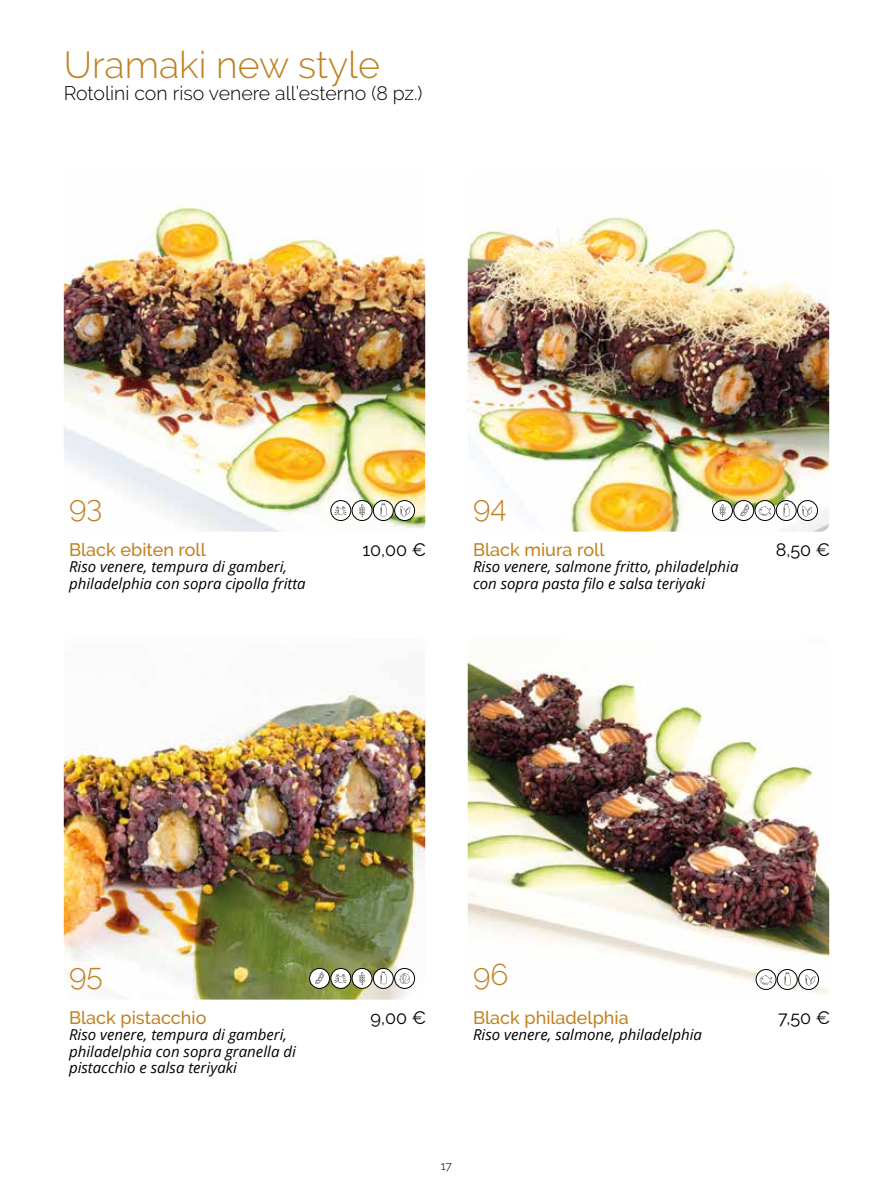
<style>
.page{position:relative;width:893px;height:1191px;background:#fff}
.page>*{position:absolute;margin:0;border:0;box-sizing:border-box;transform-origin:0 0}
.t1{font:300 37.5px "Raleway";color:#c18121}
.t2{font:300 30px "Raleway";color:#c18121}
.t3{font:300 19.5px "Raleway";color:#000}
.t4{font:500 18px "Raleway";color:#c18121}
.t5{font:18px "Raleway";color:#000}
.t6{font:italic 15px/16.5px "Open Sans";color:#000}
.t7{font:300 12px "Raleway";color:#000}
</style>
<div class="page">
<img style="left:64px;top:688px;width:361px;height:311px">
<div style="left:55px;top:961px;width:85px;height:47px;background:#fff;border-radius:9px"></div>
<img style="left:64px;top:203px;width:361px;height:328px">
<svg style="left:395px;top:500px;width:20px;height:20px"></svg>
<div style="left:394px;top:500px;width:21px;height:21px;border:1px solid #000;border-radius:50%"></div>
<svg style="left:400px;top:506px;width:10px;height:11px"></svg>
<svg style="left:373px;top:500px;width:20px;height:20px"></svg>
<div style="left:373px;top:500px;width:21px;height:21px;border:1px solid #000;border-radius:50%"></div>
<svg style="left:381px;top:503px;width:5px;height:13px"></svg>
<div style="left:352px;top:500px;width:20px;height:20px;background:#fff;border-radius:50%"></div>
<div style="left:352px;top:500px;width:20px;height:21px;border:1px solid #000;border-radius:50%"></div>
<svg style="left:359px;top:504px;width:6px;height:13px"></svg>
<img style="left:468px;top:656px;width:361px;height:338px">
<svg style="left:799px;top:969px;width:19px;height:20px"></svg>
<div style="left:798px;top:969px;width:21px;height:20px;border:1px solid #000;border-radius:50%"></div>
<svg style="left:805px;top:975px;width:10px;height:10px"></svg>
<svg style="left:777px;top:969px;width:20px;height:20px"></svg>
<div style="left:777px;top:969px;width:21px;height:20px;border:1px solid #000;border-radius:50%"></div>
<svg style="left:785px;top:972px;width:5px;height:13px"></svg>
<svg style="left:756px;top:969px;width:20px;height:20px"></svg>
<div style="left:756px;top:969px;width:20px;height:20px;border:1px solid #000;border-radius:50%"></div>
<svg style="left:760px;top:975px;width:12px;height:10px"></svg>
<img style="left:468px;top:216px;width:361px;height:315px">
<svg style="left:797px;top:500px;width:20px;height:20px"></svg>
<div style="left:797px;top:500px;width:21px;height:21px;border:1px solid #000;border-radius:50%"></div>
<svg style="left:802px;top:506px;width:10px;height:11px"></svg>
<svg style="left:776px;top:500px;width:20px;height:20px"></svg>
<div style="left:776px;top:500px;width:21px;height:21px;border:1px solid #000;border-radius:50%"></div>
<svg style="left:783px;top:503px;width:6px;height:13px"></svg>
<div style="left:755px;top:500px;width:20px;height:20px;background:#fff;border-radius:50%"></div>
<div style="left:755px;top:500px;width:20px;height:21px;border:1px solid #000;border-radius:50%"></div>
<svg style="left:759px;top:506px;width:12px;height:10px"></svg>
<svg style="left:734px;top:500px;width:20px;height:20px"></svg>
<div style="left:733px;top:500px;width:21px;height:21px;border:1px solid #000;border-radius:50%"></div>
<svg style="left:740px;top:504px;width:9px;height:12px"></svg>
<svg style="left:331px;top:500px;width:20px;height:20px"></svg>
<div style="left:330px;top:500px;width:21px;height:21px;border:1px solid #000;border-radius:50%"></div>
<svg style="left:334px;top:506px;width:13px;height:9px"></svg>
<svg style="left:712px;top:500px;width:20px;height:20px"></svg>
<div style="left:712px;top:500px;width:21px;height:21px;border:1px solid #000;border-radius:50%"></div>
<svg style="left:720px;top:504px;width:6px;height:13px"></svg>
<svg style="left:395px;top:968px;width:20px;height:20px"></svg>
<div style="left:394px;top:968px;width:21px;height:20px;border:1px solid #000;border-radius:50%"></div>
<svg style="left:400px;top:973px;width:10px;height:10px"></svg>
<svg style="left:373px;top:968px;width:20px;height:20px"></svg>
<div style="left:373px;top:968px;width:21px;height:20px;border:1px solid #000;border-radius:50%"></div>
<svg style="left:381px;top:971px;width:5px;height:13px"></svg>
<div style="left:352px;top:968px;width:20px;height:20px;background:#fff;border-radius:50%"></div>
<div style="left:352px;top:968px;width:20px;height:20px;border:1px solid #000;border-radius:50%"></div>
<svg style="left:359px;top:972px;width:6px;height:13px"></svg>
<svg style="left:331px;top:968px;width:20px;height:20px"></svg>
<div style="left:330px;top:968px;width:21px;height:20px;border:1px solid #000;border-radius:50%"></div>
<svg style="left:334px;top:974px;width:13px;height:9px"></svg>
<svg style="left:310px;top:968px;width:20px;height:20px"></svg>
<div style="left:309px;top:968px;width:21px;height:20px;border:1px solid #000;border-radius:50%"></div>
<svg style="left:315px;top:971px;width:9px;height:12px"></svg>
<h1 class="t1" style="left:64px;top:43px;width:318px">Uramaki new style</h1>
<h3 class="t3" style="left:64px;top:82px;width:360px">Rotolini con riso venere all’esterno (8 pz.)</h3>
<h2 class="t2" style="left:69px;top:489px;width:35px">93</h2>
<p class="t4" style="left:69px;top:539px;width:138px">Black ebiten roll</p>
<p class="t5" style="left:362px;top:539px;width:65px">10,00 €</p>
<p class="t6" style="left:69px;top:558px;width:238px">Riso venere, tempura di gamberi, philadelphia con sopra cipolla fritta</p>
<h2 class="t2" style="left:473px;top:489px;width:35px">94</h2>
<p class="t4" style="left:473px;top:539px;width:133px">Black miura roll</p>
<p class="t5" style="left:776px;top:539px;width:56px">8,50 €</p>
<p class="t6" style="left:473px;top:558px;width:267px">Riso venere, salmone fritto, philadelphia con sopra pasta filo e salsa teriyaki</p>
<h2 class="t2" style="left:69px;top:957px;width:35px">95</h2>
<p class="t4" style="left:69px;top:1007px;width:139px">Black pistacchio</p>
<p class="t5" style="left:371px;top:1007px;width:57px">9,00 €</p>
<p class="t6" style="left:69px;top:1026px;width:228px">Riso venere, tempura di gamberi, philadelphia con sopra granella di pistacchio e salsa teriyaki</p>
<h2 class="t2" style="left:473px;top:957px;width:37px">96</h2>
<p class="t4" style="left:473px;top:1007px;width:157px">Black philadelphia</p>
<p class="t5" style="left:778px;top:1007px;width:54px">7,50 €</p>
<p class="t6" style="left:473px;top:1026px;width:230px">Riso venere, salmone, philadelphia</p>
<p class="t7" style="left:441px;top:1158px;width:13px">17</p>
</div>
